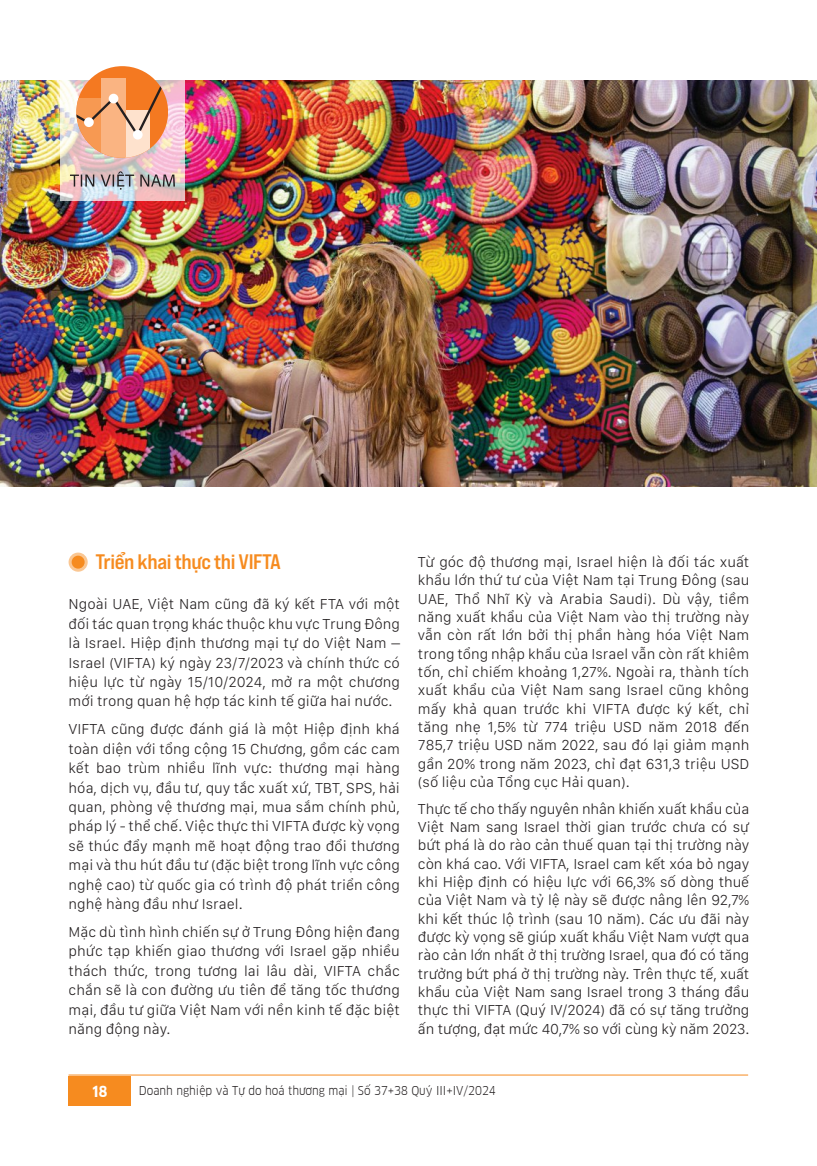
<style>
.page{position:relative;width:817px;height:1166px;background:#fff}
.page>*{position:absolute;margin:0;border:0;box-sizing:border-box;transform-origin:0 0}
.TIT_NHO_TRONG_BAI{font:700 21px "SVN Bebas Neue Pro Expanded";letter-spacing:-.02em;color:#f68b1f}
.NOI_DUNG{font:300 15px/18.3px "San Francisco Text";color:#231f20;text-align:justify}
.t1{font:15px "Goethe Clan Bold VU";color:#fff}
.t2{font:12px "Goethe Clan VU";color:#231f20}
</style>
<div class="page">
<div style="left:69px;top:1075px;width:62px;height:30px;background:#f68b1f"></div>
<hr style="left:69px;top:1074px;width:679px;height:1px;background:#f68b1f">
<img style="left:0;top:80px;width:816px;height:406px">
<svg style="left:60px;top:66px;width:125px;height:135px"></svg>
<div style="left:76px;top:66px;width:92px;height:92px;background:#f47921;border-radius:46px"></div>
<svg style="left:76px;top:136px;width:25px;height:22px"></svg>
<svg style="left:125px;top:136px;width:25px;height:22px"></svg>
<div style="left:101px;top:78px;width:24px;height:80px;background:#fab482"></div>
<svg style="left:76px;top:72px;width:90px;height:64px"></svg>
<div style="left:109px;top:94px;width:9px;height:9px;background:#fff;border-radius:50%"></div>
<div style="left:84px;top:117px;width:10px;height:10px;background:#fff;border-radius:50%"></div>
<div style="left:133px;top:130px;width:10px;height:9px;background:#fff;border-radius:50%"></div>
<svg style="left:70px;top:174px;width:24px;height:12px"></svg>
<svg style="left:101px;top:171px;width:33px;height:19px"></svg>
<svg style="left:140px;top:174px;width:35px;height:12px"></svg>
<svg style="left:69px;top:552px;width:19px;height:19px"></svg>
<div style="left:72px;top:555px;width:13px;height:13px;background:#f68b1f;border-radius:50%"></div>
<p class="TIT_NHO_TRONG_BAI" style="left:95px;top:547px;width:187px">Triển khai thực thi VIFTA</p>
<p class="NOI_DUNG" style="left:69px;top:594px;width:333px;line-height:19.4px">Ngoài UAE, Việt Nam cũng đã ký kết FTA với một đối tác quan trọng khác thuộc khu vực Trung Đông là Israel. Hiệp định thương mại tự do Việt Nam – Israel (VIFTA) ký ngày 23/7/2023 và chính thức có hiệu lực từ ngày 15/10/2024, mở ra một chương mới trong quan hệ hợp tác kinh tế giữa hai nước.</p>
<p class="NOI_DUNG" style="left:69px;top:719px;width:333px;line-height:19.4px">VIFTA cũng được đánh giá là một Hiệp định khá toàn diện với tổng cộng 15 Chương, gồm các cam kết bao trùm nhiều lĩnh vực: thương mại hàng hóa, dịch vụ, đầu tư, quy tắc xuất xứ, TBT, SPS, hải quan, phòng vệ thương mại, mua sắm chính phủ, pháp lý - thể chế. Việc thực thi VIFTA được kỳ vọng sẽ thúc đẩy mạnh mẽ hoạt động trao đổi thương mại và thu hút đầu tư (đặc biệt trong lĩnh vực công nghệ cao) từ quốc gia có trình độ phát triển công nghệ hàng đầu như Israel.</p>
<p class="NOI_DUNG" style="left:69px;top:921px;width:333px;line-height:19.4px">Mặc dù tình hình chiến sự ở Trung Đông hiện đang phức tạp khiến giao thương với Israel gặp nhiều thách thức, trong tương lai lâu dài, VIFTA chắc chắn sẽ là con đường ưu tiên để tăng tốc thương mại, đầu tư giữa Việt Nam với nền kinh tế đặc biệt năng động này.</p>
<p class="NOI_DUNG" style="left:418px;top:552px;width:333px">Từ góc độ thương mại, Israel hiện là đối tác xuất khẩu lớn thứ tư của Việt Nam tại Trung Đông (sau UAE, Thổ Nhĩ Kỳ và Arabia Saudi). Dù vậy, tiềm năng xuất khẩu của Việt Nam vào thị trường này vẫn còn rất lớn bởi thị phần hàng hóa Việt Nam trong tổng nhập khẩu của Israel vẫn còn rất khiêm tốn, chỉ chiếm khoảng 1,27%. Ngoài ra, thành tích xuất khẩu của Việt Nam sang Israel cũng không mấy khả quan trước khi VIFTA được ký kết, chỉ tăng nhẹ 1,5% từ 774 triệu USD năm 2018 đến 785,7 triệu USD năm 2022, sau đó lại giảm mạnh gần 20% trong năm 2023, chỉ đạt 631,3 triệu USD (số liệu của Tổng cục Hải quan).</p>
<p class="NOI_DUNG" style="left:418px;top:798px;width:333px">Thực tế cho thấy nguyên nhân khiến xuất khẩu của Việt Nam sang Israel thời gian trước chưa có sự bứt phá là do rào cản thuế quan tại thị trường này còn khá cao. Với VIFTA, Israel cam kết xóa bỏ ngay khi Hiệp định có hiệu lực với 66,3% số dòng thuế của Việt Nam và tỷ lệ này sẽ được nâng lên 92,7% khi kết thúc lộ trình (sau 10 năm). Các ưu đãi này được kỳ vọng sẽ giúp xuất khẩu Việt Nam vượt qua rào cản lớn nhất ở thị trường Israel, qua đó có tăng trưởng bứt phá ở thị trường này. Trên thực tế, xuất khẩu của Việt Nam sang Israel trong 3 tháng đầu thực thi VIFTA (Quý IV/2024) đã có sự tăng trưởng ấn tượng, đạt mức 40,7% so với cùng kỳ năm 2023.</p>
<p class="t1" style="left:92px;top:1080px;width:17px">18</p>
<p class="t2" style="left:139px;top:1081px;width:358px">Doanh nghiệp và Tự do hoá thương mại | Số 37+38 Quý III+IV/2024</p>
</div>
